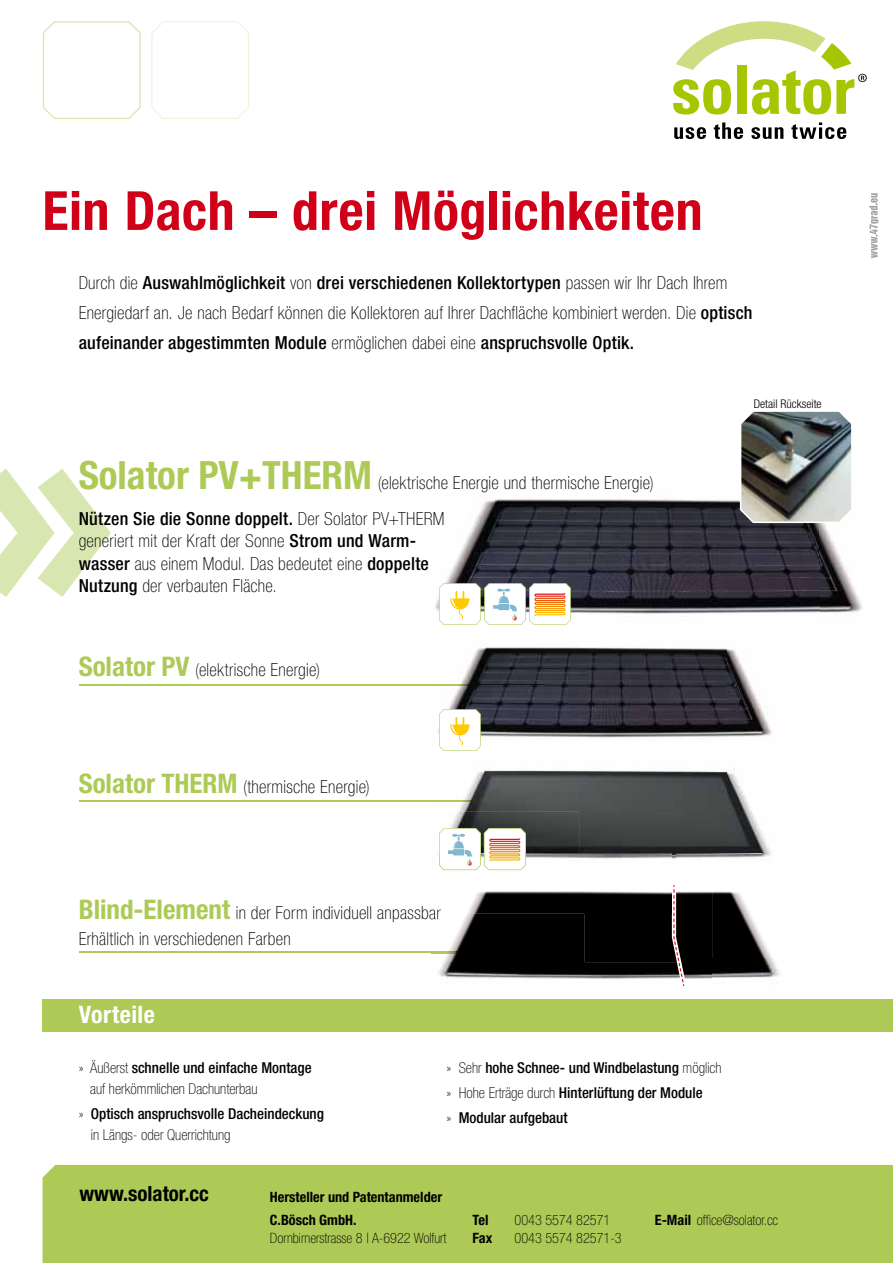
<style>
.page{position:relative;width:893px;height:1263px;background:#fff}
.page>*{position:absolute;margin:0;border:0;box-sizing:border-box;transform-origin:0 0}
.t1{font:700 condensed 54px "Helvetica Neue LT Std";letter-spacing:.01em;color:#d10019}
.t2{font:700 condensed 24px "Helvetica Neue LT Std";letter-spacing:.02em;color:#fff}
.t3{font:700 condensed 21px "Helvetica Neue LT Std";color:#000}
.t4{font:100 condensed 18px/30px "Helvetica Neue LT Std";letter-spacing:.015em;color:#000}
.t5{font:500 condensed 15px/25.2px "Helvetica Neue LT Std";color:#000}
.t6{font:100 condensed 15px/21px "Helvetica Neue LT Std";color:#000}
.t7{font:100 condensed 14.25px "Helvetica Neue LT Std";color:#000}
.t8{font:700 condensed 14.25px/22.2px "Helvetica Neue LT Std";color:#000}
.t9{font:300 condensed 12px "Helvetica Neue LT Std";color:#000}
.s1{font-weight:500}
.s2{font-weight:700;font-size:39px;color:#adca57}
.s3{font-weight:700;font-size:27px;color:#adca57}
.s4{font-weight:100}
.s5{font-weight:700}
</style>
<div class="page">
<div style="left:43px;top:1165px;width:850px;height:98px;background:#adca57"></div>
<svg style="left:43px;top:21px;width:98px;height:98px"></svg>
<svg style="left:151px;top:21px;width:98px;height:98px"></svg>
<svg style="left:674px;top:127px;width:32px;height:12px"></svg>
<svg style="left:714px;top:123px;width:29px;height:16px"></svg>
<svg style="left:751px;top:127px;width:32px;height:12px"></svg>
<svg style="left:791px;top:123px;width:55px;height:16px"></svg>
<svg style="left:673px;top:21px;width:194px;height:94px"></svg>
<svg style="left:0;top:469px;width:111px;height:128px"></svg>
<hr style="left:80px;top:684px;width:464px;height:2px;background:#adca57">
<hr style="left:80px;top:800px;width:464px;height:1px;background:#adca57">
<hr style="left:80px;top:952px;width:464px;height:1px;background:#adca57">
<img style="left:438px;top:647px;width:334px;height:91px">
<img style="left:438px;top:684px;width:106px;height:2px">
<img style="left:435px;top:499px;width:427px;height:115px">
<img style="left:431px;top:768px;width:296px;height:91px">
<img style="left:727px;top:769px;width:44px;height:84px">
<img style="left:431px;top:800px;width:113px;height:1px">
<svg style="left:869px;top:193px;width:10px;height:65px"></svg>
<svg style="left:439px;top:583px;width:132px;height:42px"></svg>
<svg style="left:439px;top:709px;width:42px;height:42px"></svg>
<img style="left:740px;top:411px;width:113px;height:112px">
<img style="left:431px;top:853px;width:241px;height:60px">
<img style="left:431px;top:913px;width:242px;height:49px">
<img style="left:438px;top:962px;width:235px;height:17px">
<img style="left:431px;top:952px;width:113px;height:1px">
<img style="left:431px;top:906px;width:10px;height:16px">
<svg style="left:439px;top:828px;width:87px;height:42px"></svg>
<img style="left:484px;top:853px;width:42px;height:17px">
<img style="left:489px;top:853px;width:31px;height:8px">
<img style="left:713px;top:891px;width:67px;height:92px">
<img style="left:684px;top:891px;width:29px;height:95px">
<img style="left:676px;top:853px;width:95px;height:8px">
<svg style="left:673px;top:885px;width:11px;height:101px"></svg>
<div style="left:43px;top:999px;width:850px;height:33px;background:#adca57"></div>
<h1 class="t1" style="left:43px;top:178px;width:662px">Ein Dach – drei Möglichkeiten</h1>
<p class="t4" style="left:79px;top:268px;width:675px">Durch die <span class="s1">Auswahlmöglichkeit</span> von <span class="s1">drei verschiedenen Kollektortypen</span> passen wir Ihr Dach Ihrem<br>Energiedarf an. Je nach Bedarf können die Kollektoren auf Ihrer Dachfläche kombiniert werden. Die <span class="s1">optisch aufeinander abgestimmten Module</span> ermöglichen dabei eine <span class="s1">anspruchsvolle Optik.</span></p>
<p class="t4" style="left:79px;top:465px;width:577px;line-height:35.2px"><span class="s2">Solator PV+THERM</span> (elektrische Energie und thermische Energie)<br><span class="s1">Nützen Sie die Sonne doppelt.</span> Der Solator PV+THERM</p>
<p class="t4" style="left:79px;top:529px;width:352px;line-height:22.5px">generiert mit der Kraft der Sonne <span class="s1">Strom und Warm&shy;wasser</span> aus einem Modul. Das bedeutet eine <span class="s1">doppelte<br>Nutzung</span> der verbauten Fläche.</p>
<p class="t4" style="left:79px;top:655px;width:243px"><span class="s3">Solator PV</span> (elektrische Energie)</p>
<p class="t4" style="left:79px;top:772px;width:293px"><span class="s3">Solator THERM</span> (thermische Energie)</p>
<p class="t9" style="left:754px;top:397px;width:69px">Detail Rückseite</p>
<p class="t4" style="left:79px;top:900px;width:364px;line-height:25.5px"><span class="s3">Blind-Element</span> in der Form individuell anpassbar<br>Erhältlich in verschiedenen Farben</p>
<h2 class="t2" style="left:79px;top:1000px;width:78px">Vorteile</h2>
<p class="t6" style="left:90px;top:1057px;width:223px;text-indent:-12px">» Äußerst <span class="s1">schnelle und einfache Montage </span>auf herkömmlichen Dachunterbau</p>
<p class="t5" style="left:91px;top:1103px;width:235px;line-height:21px;text-indent:-12px"><span class="s4">»</span> Optisch anspruchsvolle Dacheindeckung <span class="s4">in Längs- oder Querrichtung</span></p>
<p class="t5" style="left:446px;top:1054px;width:276px"><span class="s4">» Sehr</span> hohe Schnee- und Windbelastung <span class="s4">möglich » Hohe Erträge durch</span> Hinterlüftung der Module<br><span class="s4">»</span> Modular aufgebaut</p>
<p class="t3" style="left:80px;top:1181px;width:131px">www.solator.cc</p>
<p class="t8" style="left:270px;top:1186px;width:174px">Hersteller und Patentanmelder<br>C.Bösch GmbH.</p>
<p class="t7" style="left:270px;top:1229px;width:178px">Dornbirnerstrasse 8 | A-6922 Wolfurt</p>
<p class="t8" style="left:473px;top:1208px;width:17px">Tel</p>
<p class="t7" style="left:515px;top:1211px;width:97px">0043 5574 82571</p>
<p class="t8" style="left:473px;top:1226px;width:21px">Fax</p>
<p class="t7" style="left:515px;top:1229px;width:109px">0043 5574 82571-3</p>
<p class="t7" style="left:655px;top:1211px;width:125px"><span class="s5">E-Mail</span> office@solator.cc</p>
</div>
